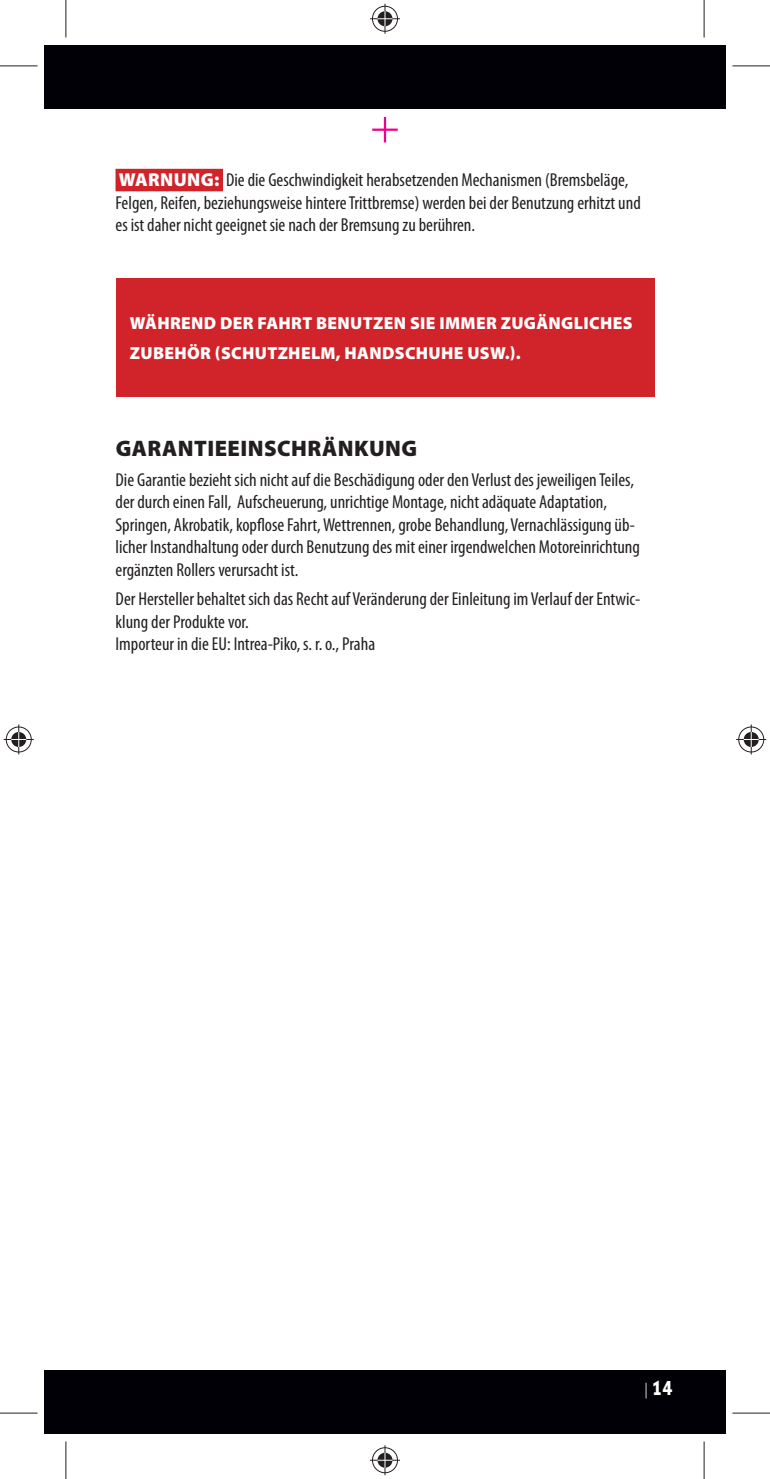
<style>
.page{position:relative;width:770px;height:1479px;background:#fff}
.page>*{position:absolute;margin:0;border:0;box-sizing:border-box;transform-origin:0 0}
.t1{font:900 22.5px "Myriad Pro";letter-spacing:.02em;color:#231f20}
.t2{font:20px "Teuton 26 Pro";color:#fff}
.t3{font:condensed 18.75px/22.5px "Myriad Pro";color:#231f20}
.t4{font:900 17.5px/30px "Myriad Pro";letter-spacing:.02em;color:#fff}
.s1{font-weight:900;font-stretch:normal;color:#fff}
.s2{font-family:"Teuton 22 Pro";font-size:17.5px}
</style>
<div class="page">
<div style="left:45px;top:1370px;width:21px;height:64px;background:#000006"></div>
<div style="left:45px;top:45px;width:21px;height:63px;background:#000006"></div>
<div style="left:66px;top:1370px;width:659px;height:64px;background:#000006"></div>
<hr style="left:384px;top:117px;width:2px;height:25px;background:#ed028c">
<hr style="left:372px;top:128px;width:26px;height:3px;background:#ed028c">
<div style="left:66px;top:45px;width:659px;height:63px;background:#000006"></div>
<div style="left:115px;top:169px;width:108px;height:22px;background:#d1232a"></div>
<div style="left:115px;top:278px;width:539px;height:119px;background:#d1232a"></div>
<hr style="left:0;top:65px;width:38px;height:1px;background:#231f20">
<hr style="left:732px;top:65px;width:37px;height:1px;background:#231f20">
<hr style="left:0;top:1412px;width:38px;height:1px;background:#231f20">
<hr style="left:732px;top:1412px;width:37px;height:1px;background:#231f20">
<hr style="left:65px;top:0;width:1px;height:37px;background:#231f20">
<hr style="left:65px;top:1441px;width:1px;height:37px;background:#231f20">
<hr style="left:703px;top:0;width:1px;height:37px;background:#231f20">
<hr style="left:703px;top:1441px;width:1px;height:37px;background:#231f20">
<div style="left:371px;top:5px;width:28px;height:28px;border:3px solid #fff;border-radius:50%"></div>
<hr style="left:370px;top:17px;width:30px;height:3px;background:#fff">
<hr style="left:383px;top:4px;width:3px;height:30px;background:#fff">
<div style="left:376px;top:10px;width:18px;height:18px;border:3px solid #fff;border-radius:50%"></div>
<div style="left:372px;top:6px;width:26px;height:26px;border:1px solid #231f20;border-radius:50%"></div>
<hr style="left:370px;top:18px;width:30px;height:1px;background:#231f20">
<hr style="left:384px;top:4px;width:1px;height:30px;background:#231f20">
<svg style="left:377px;top:11px;width:15px;height:15px"></svg>
<div style="left:371px;top:1445px;width:28px;height:28px;border:3px solid #fff;border-radius:50%"></div>
<hr style="left:370px;top:1458px;width:30px;height:3px;background:#fff">
<hr style="left:383px;top:1444px;width:3px;height:30px;background:#fff">
<div style="left:376px;top:1450px;width:18px;height:18px;border:3px solid #fff;border-radius:50%"></div>
<div style="left:372px;top:1447px;width:26px;height:25px;border:1px solid #231f20;border-radius:50%"></div>
<hr style="left:370px;top:1459px;width:30px;height:1px;background:#231f20">
<hr style="left:384px;top:1444px;width:1px;height:30px;background:#231f20">
<svg style="left:377px;top:1452px;width:15px;height:15px"></svg>
<div style="left:5px;top:725px;width:28px;height:28px;border:3px solid #fff;border-radius:50%"></div>
<hr style="left:4px;top:738px;width:30px;height:3px;background:#fff">
<hr style="left:17px;top:724px;width:3px;height:30px;background:#fff">
<div style="left:10px;top:730px;width:18px;height:18px;border:3px solid #fff;border-radius:50%"></div>
<div style="left:6px;top:726px;width:26px;height:26px;border:1px solid #231f20;border-radius:50%"></div>
<hr style="left:4px;top:739px;width:30px;height:1px;background:#231f20">
<hr style="left:18px;top:724px;width:1px;height:30px;background:#231f20">
<svg style="left:11px;top:732px;width:15px;height:15px"></svg>
<div style="left:737px;top:725px;width:28px;height:28px;border:3px solid #fff;border-radius:50%"></div>
<hr style="left:736px;top:738px;width:30px;height:3px;background:#fff">
<hr style="left:749px;top:724px;width:3px;height:30px;background:#fff">
<div style="left:742px;top:730px;width:18px;height:18px;border:3px solid #fff;border-radius:50%"></div>
<div style="left:738px;top:726px;width:26px;height:26px;border:1px solid #231f20;border-radius:50%"></div>
<hr style="left:736px;top:739px;width:30px;height:1px;background:#231f20">
<hr style="left:750px;top:724px;width:1px;height:30px;background:#231f20">
<svg style="left:743px;top:732px;width:15px;height:15px"></svg>
<p class="t3" style="left:115px;top:170px;width:527px"><span class="s1">WARNUNG:</span> Die die Geschwindigkeit herabsetzenden Mechanismen (Bremsbeläge,<br>Felgen, Reifen, beziehungsweise hintere Trittbremse) werden bei der Benutzung erhitzt und es ist daher nicht geeignet sie nach der Bremsung zu berühren.</p>
<p class="t4" style="left:130px;top:309px;width:504px">WÄHREND DER FAHRT BENUTZEN SIE IMMER ZUGÄNGLICHES<br>ZUBEHÖR (SCHUTZHELM, HANDSCHUHE USW.).</p>
<p class="t1" style="left:116px;top:439px;width:303px">GARANTIEEINSCHRÄNKUNG</p>
<p class="t3" style="left:115px;top:469px;width:526px">Die Garantie bezieht sich nicht auf die Beschädigung oder den Verlust des jeweiligen Teiles, der durch einen Fall, Aufscheuerung, unrichtige Montage, nicht adäquate Adaptation, Springen, Akrobatik, kopflose Fahrt, Wettrennen, grobe Behandlung, Vernachlässigung üb&shy;licher Instandhaltung oder durch Benutzung des mit einer irgendwelchen Motoreinrichtung ergänzten Rollers verursacht ist.</p>
<p class="t3" style="left:115px;top:589px;width:526px">Der Hersteller behaltet sich das Recht auf Veränderung der Einleitung im Verlauf der Entwic&shy;klung der Produkte vor.<br>Importeur in die EU: Intrea-Piko, s. r. o., Praha</p>
<p class="t2" style="left:644px;top:1381px;width:30px"><span class="s2">|</span> 14</p>
</div>
